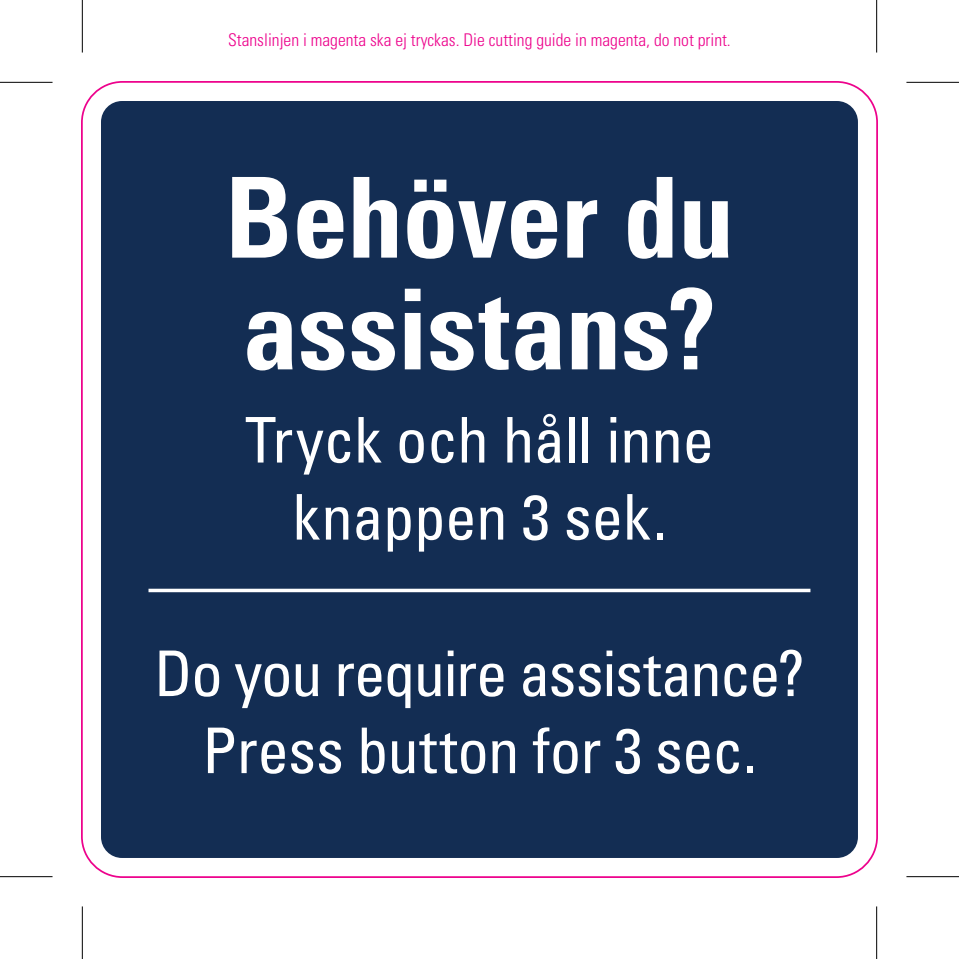
<style>
.page{position:relative;width:959px;height:959px;background:#fff}
.page>*{position:absolute;margin:0;border:0;box-sizing:border-box;transform-origin:0 0}
.t1{font:700 condensed 111.65px/111.6px "Univers LT Std";letter-spacing:-.005em;color:#fff}
.t2{font:condensed 63px/77px "Univers LT Std";letter-spacing:-.01em;color:#fff;text-align:center}
.t3{font:300 condensed 17.5px "Univers LT Std";color:#ed028c}
</style>
<div class="page">
<div style="left:101px;top:101px;width:756px;height:756px;background:#132d53;border-radius:21px"></div>
<svg style="left:148px;top:588px;width:662px;height:4px;background:#d4d8df"></svg>
<svg style="left:0;top:81px;width:52px;height:1px"></svg>
<svg style="left:906px;top:81px;width:52px;height:1px"></svg>
<svg style="left:0;top:877px;width:52px;height:1px"></svg>
<svg style="left:906px;top:877px;width:52px;height:1px"></svg>
<svg style="left:81px;top:0;width:1px;height:53px"></svg>
<svg style="left:81px;top:906px;width:1px;height:52px"></svg>
<svg style="left:877px;top:0;width:1px;height:53px"></svg>
<svg style="left:877px;top:906px;width:1px;height:52px"></svg>
<hr style="left:0;top:82px;width:52px;height:1px;background:#000">
<hr style="left:906px;top:82px;width:52px;height:1px;background:#000">
<hr style="left:0;top:875px;width:52px;height:2px;background:#000">
<hr style="left:906px;top:875px;width:52px;height:2px;background:#000">
<hr style="left:82px;top:0;width:1px;height:53px;background:#000">
<hr style="left:82px;top:906px;width:1px;height:52px;background:#000">
<hr style="left:875px;top:0;width:2px;height:53px;background:#000">
<hr style="left:875px;top:906px;width:2px;height:52px;background:#000">
<p class="t3" style="left:228px;top:29px;width:504px">Stanslinjen i magenta ska ej tryckas. Die cutting guide in magenta, do not print.</p>
<h1 class="t1" style="left:225px;top:161px;width:510px">Behöver du assistans?</h1>
<p class="t2" style="left:245px;top:400px;width:470px">Tryck och håll inne knappen 3 sek.</p>
<p class="t2" style="left:154px;top:634px;width:651px">Do you require assistance?<br>Press button for 3 sec.</p>
</div>
